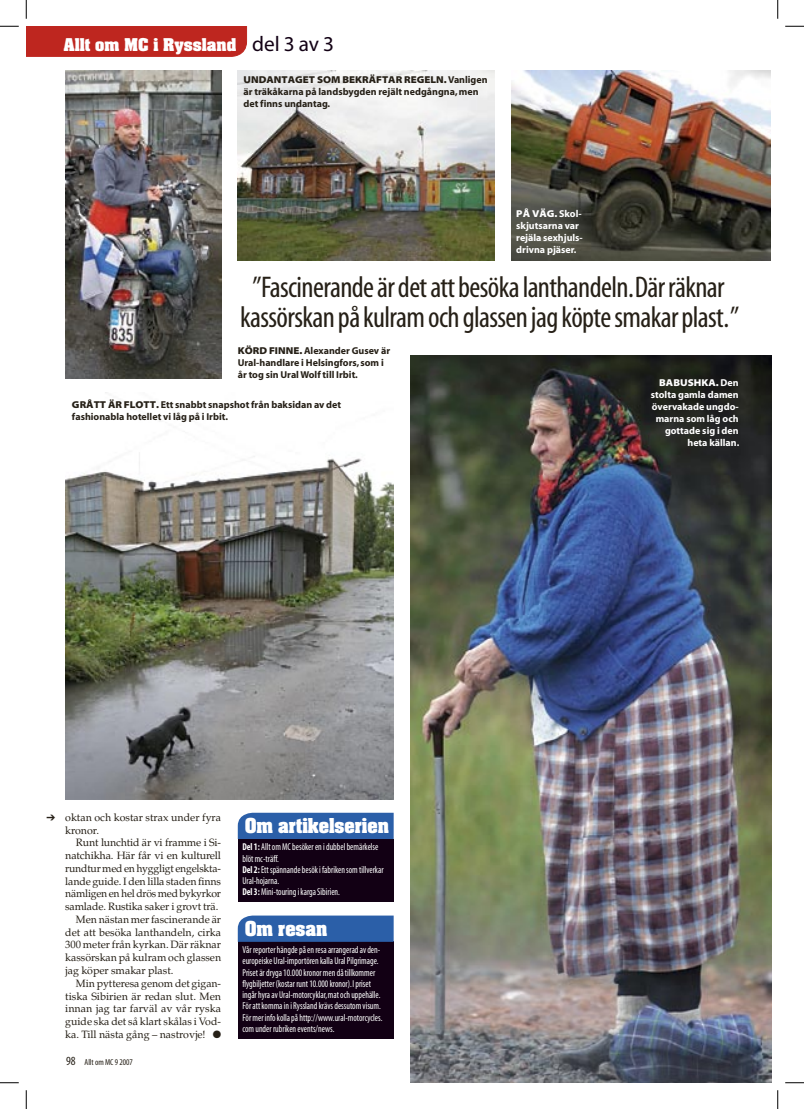
<style>
.page{position:relative;width:804px;height:1109px;background:#fff}
.page>*{position:absolute;margin:0;border:0;box-sizing:border-box;transform-origin:0 0}
._4_Citat_Myriad{font:condensed 30px/30px "Myriad";letter-spacing:-.02em;color:#262017;text-align:center}
.t1{font:21.25px "Myriad";color:#120014}
.t2{font:700 17.5px "Aachen";letter-spacing:-.005em;color:#fff;scale:.95 1}
.t3{font:700 15px "Aachen";color:#fff}
._2_Brödtext{font:10.62px/12.8px "Palatino";color:#262017;text-align:justify}
.t4{font:condensed 10px/11.2px "Myriad";color:#fff;scale:.9 1}
._3_Bildtext_med_fetrubbe{font:700 10px/11.9px "Myriad";color:#262017}
._3_Bildtext_med_fetrubbe-2{font:700 10px/11.9px "Myriad";color:#fff}
.t5{font:condensed 8.75px "Myriad";color:#262017}
.s1{font-family:"Myriad MM 830 700";font-weight:400}
.s2{font-size:12.5px}
.s3{font-weight:700}
</style>
<div class="page">
<div style="left:26px;top:26px;width:221px;height:31px;background:#be261f"></div>
<img style="left:410px;top:355px;width:361px;height:727px">
<div style="left:238px;top:838px;width:156px;height:63px;background:#120014"></div>
<div style="left:238px;top:812px;width:156px;height:27px;background:#2b5fa8"></div>
<div style="left:238px;top:941px;width:156px;height:97px;background:#120014"></div>
<div style="left:238px;top:915px;width:156px;height:26px;background:#2b5fa8"></div>
<img style="left:238px;top:71px;width:256px;height:189px">
<img style="left:511px;top:71px;width:260px;height:190px">
<img style="left:65px;top:392px;width:329px;height:407px">
<img style="left:65px;top:71px;width:156px;height:307px">
<svg style="left:0;top:25px;width:19px;height:2px"></svg>
<svg style="left:785px;top:25px;width:19px;height:2px"></svg>
<svg style="left:0;top:1082px;width:19px;height:1px"></svg>
<svg style="left:785px;top:1082px;width:19px;height:1px"></svg>
<svg style="left:25px;top:0;width:2px;height:19px"></svg>
<svg style="left:25px;top:1090px;width:2px;height:18px"></svg>
<svg style="left:777px;top:0;width:1px;height:19px"></svg>
<svg style="left:777px;top:1090px;width:1px;height:18px"></svg>
<p class="t3" style="left:64px;top:34px;width:174px">Allt om MC i Ryssland</p>
<p class="t1" style="left:252px;top:33px;width:83px">del 3 av 3</p>
<p class="_3_Bildtext_med_fetrubbe" style="left:243px;top:74px;width:245px"><span class="s1">UNDANTAGET SOM BEKRÄFTAR REGELN.</span> Vanligen är träkåkarna på landsbygden rejält nedgångna, men det finns undantag.</p>
<p class="_3_Bildtext_med_fetrubbe-2" style="left:516px;top:208px;width:68px"><span class="s1">PÅ VÄG.</span> Skol&shy;skjutsarna var rejäla sexhjuls&shy;drivna pjäser.</p>
<p class="_4_Citat_Myriad" style="left:240px;top:273px;width:500px">”Fascinerande är det att besöka lanthandeln.Där räknar kassörskan på kulram och glassen jag köpte smakar plast.”</p>
<p class="_3_Bildtext_med_fetrubbe" style="left:238px;top:345px;width:154px"><span class="s1">KÖRD FINNE.</span> Alexander Gusev är<br>Ural-handlare i Helsingfors, som i år tog sin Ural Wolf till Irbit.</p>
<p class="_3_Bildtext_med_fetrubbe" style="left:72px;top:399px;width:271px"><span class="s1">GRÅTT ÄR FLOTT.</span> Ett snabbt snapshot från baksidan av det fashionabla hotellet vi låg på i Irbit.</p>
<p class="_2_Brödtext" style="left:65px;top:811px;width:157px">oktan och kostar strax under fyra kronor.</p>
<p class="_2_Brödtext" style="left:65px;top:836px;width:157px;text-indent:11px">Runt lunchtid är vi framme i Si&shy;natchikha. Här får vi en kulturell rundtur med en hyggligt engelskta&shy;lande guide. I den lilla staden finns nämligen en hel drös med bykyrkor samlade. Rustika saker i grovt trä.</p>
<p class="_2_Brödtext" style="left:65px;top:913px;width:157px;text-indent:11px">Men nästan mer fascinerande är det att besöka lanthandeln, cirka 300 meter från kyrkan. Där räknar kassörskan på kulram och glassen jag köper smakar plast.</p>
<p class="_2_Brödtext" style="left:65px;top:976px;width:157px;text-indent:11px">Min pytteresa genom det gigan&shy;tiska Sibirien är redan slut. Men innan jag tar farväl av vår ryska guide ska det så klart skålas i Vod&shy;ka. Till nästa gång – nastrovje! ●</p>
<p class="t5" style="left:66px;top:1057px;width:68px"><span class="s2">98</span> Allt om MC 9 2007</p>
<p class="t2" style="left:245px;top:812px;width:153px">Om artikelserien</p>
<p class="t4" style="left:242px;top:841px;width:153px"><span class="s3">Del 1:</span> Allt om MC besöker en i dubbel bemärkelse blöt mc-träff.</p>
<p class="t4" style="left:242px;top:864px;width:158px"><span class="s3">Del 2:</span> Ett spännande besök i fabriken som tillverkar<br>Ural-hojarna.</p>
<p class="t4" style="left:242px;top:886px;width:110px"><span class="s3">Del 3:</span> Mini-touring i karga Sibirien.</p>
<p class="t2" style="left:245px;top:915px;width:88px">Om resan</p>
<p class="t4" style="left:242px;top:944px;width:155px">Vår reporter hängde på en resa arrangerad av den&shy;europeiske Ural-importören kalla Ural Pilgrimage.<br>Priset är dryga 10.000 kronor men då tillkommer flygbiljetter (kostar runt 10.000 kronor). I priset ingår hyra av Ural-motorcyklar, mat och uppehälle.</p>
<p class="t4" style="left:242px;top:1000px;width:157px">För att komma in i Ryssland krävs dessutom visum.<br>För mer info kolla på http://www.ural-motorcycles. com under rubriken events/news.</p>
<p class="_3_Bildtext_med_fetrubbe-2" style="left:651px;top:377px;width:90px;text-align:right"><span class="s1">BABUSHKA.</span> Den stolta gamla damen övervakade ungdo&shy;marna som låg och gottade sig i den heta källan.</p>
</div>
